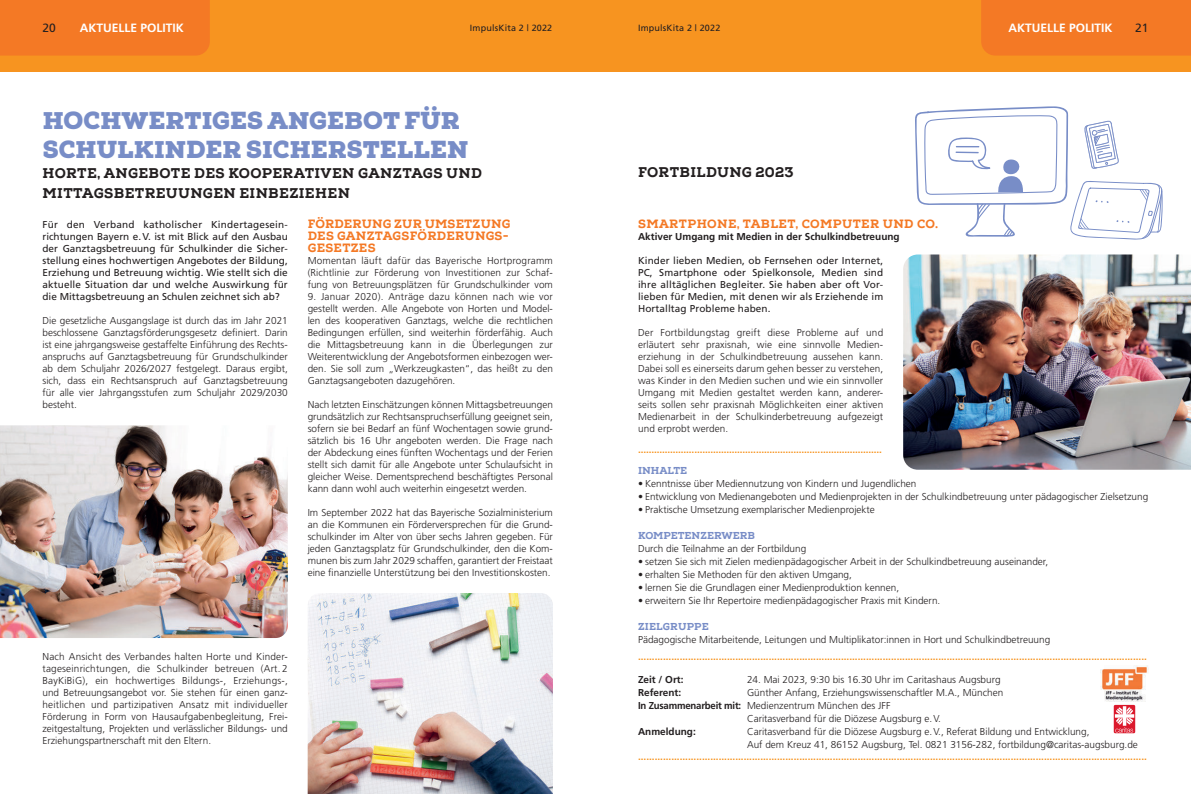
<style>
.page{position:relative;width:1191px;height:794px;background:#fff}
.page>*{position:absolute;margin:0;border:0;box-sizing:border-box;transform-origin:0 0}
.t1{font:900 24px/28.8px "Nexa Slab";letter-spacing:.005em;color:#788dc7}
.t2{font:800 14px/20px "Nexa Slab";letter-spacing:.025em;color:#231f20}
.t3{font:800 12px/12px "Nexa Slab";letter-spacing:.025em;color:#f47925}
.t4{font:700 12px "Frutiger";color:#fff}
.t5{font:12px "Frutiger";color:#231f20}
.t6{font:300 10px/12px "Frutiger";color:#231f20;text-align:justify}
.t7{font:10px/12px "Frutiger";letter-spacing:.01em;color:#231f20;text-align:justify}
.t8{font:700 10px "Frutiger";color:#f79420}
.t9{font:700 10px "Frutiger";color:#231f20}
.t10{font:800 10px "Nexa Slab";color:#788dc7}
.t11{font:9px "Frutiger";letter-spacing:.02em;color:#231f20}
.s1{font-weight:700}
</style>
<div class="page">
<div style="left:595px;top:0;width:596px;height:72px;background:#f79420"></div>
<div style="left:0;top:0;width:595px;height:72px;background:#f79420"></div>
<div style="left:0;top:0;width:210px;height:56px;background:#f47925"></div>
<div style="left:981px;top:0;width:210px;height:56px;background:#f47925"></div>
<img style="left:0;top:425px;width:288px;height:213px">
<img style="left:308px;top:593px;width:245px;height:201px">
<img style="left:903px;top:254px;width:287px;height:216px">
<svg style="left:915px;top:106px;width:247px;height:134px"></svg>
<svg style="left:1113px;top:705px;width:22px;height:28px"></svg>
<svg style="left:1114px;top:706px;width:20px;height:26px"></svg>
<img style="left:1100px;top:665px;width:48px;height:37px">
<p class="t5" style="left:43px;top:21px;width:15px">20</p>
<p class="t4" style="left:80px;top:21px;width:106px">AKTUELLE POLITIK</p>
<p class="t5" style="left:1135px;top:21px;width:15px">21</p>
<p class="t11" style="left:470px;top:24px;width:84px">ImpulsKita 2 | 2022</p>
<p class="t11" style="left:638px;top:24px;width:84px">ImpulsKita 2 | 2022</p>
<p class="t4" style="left:1008px;top:21px;width:106px">AKTUELLE POLITIK</p>
<h1 class="t1" style="left:43px;top:107px;width:427px">HOCHWERTIGES ANGEBOT FÜR<br>SCHULKINDER SICHERSTELLEN</h1>
<h2 class="t2" style="left:43px;top:163px;width:441px">HORTE, ANGEBOTE DES KOOPERATIVEN GANZTAGS UND<br>MITTAGSBETREUUNGEN EINBEZIEHEN</h2>
<h2 class="t2" style="left:638px;top:162px;width:157px">FORTBILDUNG 2023</h2>
<p class="t3" style="left:308px;top:218px;width:204px">FÖRDERUNG ZUR UMSETZUNG<br>DES GANZTAGSFÖRDERUNGS-<br>GESETZES</p>
<p class="t6" style="left:308px;top:255px;width:247px">Momentan läuft dafür das Bayerische Hortprogramm (Richtlinie zur Förderung von Investitionen zur Schaf&shy;fung von Betreuungsplätzen für Grundschulkinder vom</p>
<p class="t6" style="left:308px;top:291px;width:247px">9. Januar 2020). Anträge dazu können nach wie vor gestellt werden. Alle Angebote von Horten und Model&shy;len des kooperativen Ganztags, welche die rechtlichen Bedingungen erfüllen, sind weiterhin förderfähig. Auch die Mittagsbetreuung kann in die Überlegungen zur Weiterentwicklung der Angebotsformen einbezogen wer&shy;den. Sie soll zum „Werkzeugkasten“, das heißt zu den Ganztagsangeboten dazugehören.</p>
<p class="t6" style="left:308px;top:399px;width:247px">Nach letzten Einschätzungen können Mittagsbetreuungen grundsätzlich zur Rechtsanspruchserfüllung geeignet sein, sofern sie bei Bedarf an fünf Wochentagen sowie grund&shy;sätzlich bis 16 Uhr angeboten werden. Die Frage nach der Abdeckung eines fünften Wochentags und der Ferien stellt sich damit für alle Angebote unter Schulaufsicht in gleicher Weise. Dementsprechend beschäftigtes Personal kann dann wohl auch weiterhin eingesetzt werden.</p>
<p class="t6" style="left:308px;top:507px;width:247px">Im September 2022 hat das Bayerische Sozialministerium an die Kommunen ein Förderversprechen für die Grund&shy;schulkinder im Alter von über sechs Jahren gegeben. Für jeden Ganztagsplatz für Grundschulkinder, den die Kom&shy;munen bis zum Jahr 2029 schaffen, garantiert der Freistaat eine finanzielle Unterstützung bei den Investitionskosten.</p>
<p class="t3" style="left:638px;top:218px;width:302px">SMARTPHONE, TABLET, COMPUTER UND CO.</p>
<p class="t9" style="left:638px;top:231px;width:263px">Aktiver Umgang mit Medien in der Schulkindbetreuung</p>
<p class="t7" style="left:43px;top:219px;width:247px">Für den Verband katholischer Kindertagesein&shy;richtungen Bayern e.V. ist mit Blick auf den Ausbau der Ganztagsbetreuung für Schulkinder die Sicher&shy;stellung eines hochwertigen Angebotes der Bildung, Erziehung und Betreuung wichtig. Wie stellt sich die aktuelle Situation dar und welche Auswirkung für die Mittagsbetreuung an Schulen zeichnet sich ab?</p>
<p class="t6" style="left:43px;top:315px;width:247px">Die gesetzliche Ausgangslage ist durch das im Jahr 2021 beschlossene Ganztagsförderungsgesetz definiert. Darin ist eine jahrgangsweise gestaffelte Einführung des Rechts&shy;anspruchs auf Ganztagsbetreuung für Grundschulkinder ab dem Schuljahr 2026/2027 festgelegt. Daraus ergibt, sich, dass ein Rechtsanspruch auf Ganztagsbetreuung für alle vier Jahrgangsstufen zum Schuljahr 2029/2030 besteht.</p>
<p class="t7" style="left:638px;top:255px;width:247px">Kinder lieben Medien, ob Fernsehen oder Internet, PC, Smartphone oder Spielkonsole, Medien sind ihre alltäglichen Begleiter. Sie haben aber oft Vor&shy;lieben für Medien, mit denen wir als Erziehende im Hortalltag Probleme haben.</p>
<p class="t6" style="left:638px;top:327px;width:247px">Der Fortbildungstag greift diese Probleme auf und erläutert sehr praxisnah, wie eine sinnvolle Medien&shy;erziehung in der Schulkindbetreuung aussehen kann.<br>Dabei soll es einerseits darum gehen besser zu verstehen, was Kinder in den Medien suchen und wie ein sinnvoller Umgang mit Medien gestaltet werden kann, anderer&shy;seits sollen sehr praxisnah Möglichkeiten einer aktiven Medienarbeit in der Schulkinderbetreuung aufgezeigt und erprobt werden.</p>
<p class="t8" style="left:638px;top:444px;width:245px">...........................................................................................</p>
<p class="t10" style="left:638px;top:465px;width:51px">INHALTE</p>
<p class="t6" style="left:638px;top:478px;width:280px">• Kenntnisse über Mediennutzung von Kindern und Jugendlichen</p>
<p class="t6" style="left:638px;top:491px;width:512px">• Entwicklung von Medienangeboten und Medienprojekten in der Schulkindbetreuung unter pädagogischer Zielsetzung</p>
<p class="t6" style="left:638px;top:504px;width:238px">• Praktische Umsetzung exemplarischer Medienprojekte</p>
<p class="t10" style="left:638px;top:529px;width:119px">KOMPETENZERWERB</p>
<p class="t6" style="left:638px;top:543px;width:170px">Durch die Teilnahme an der Fortbildung</p>
<p class="t6" style="left:638px;top:556px;width:411px">• setzen Sie sich mit Zielen medienpädagogischer Arbeit in der Schulkindbetreuung auseinander,</p>
<p class="t6" style="left:638px;top:569px;width:215px">• erhalten Sie Methoden für den aktiven Umgang,</p>
<p class="t6" style="left:638px;top:582px;width:263px">• lernen Sie die Grundlagen einer Medienproduktion kennen,</p>
<p class="t6" style="left:638px;top:595px;width:304px">• erweitern Sie Ihr Repertoire medienpädagogischer Praxis mit Kindern.</p>
<p class="t10" style="left:638px;top:620px;width:72px">ZIELGRUPPE</p>
<p class="t6" style="left:638px;top:634px;width:414px">Pädagogische Mitarbeitende, Leitungen und Multiplikator:innen in Hort und Schulkindbetreuung</p>
<p class="t6" style="left:43px;top:651px;width:247px">Nach Ansicht des Verbandes halten Horte und Kinder&shy;tageseinrichtungen, die Schulkinder betreuen (Art.2<br>BayKiBiG), ein hochwertiges Bildungs-, Erziehungs-, und Betreuungsangebot vor. Sie stehen für einen ganz&shy;heitlichen und partizipativen Ansatz mit individueller Förderung in Form von Hausaufgabenbegleitung, Frei&shy;zeitgestaltung, Projekten und verlässlicher Bildungs- und Erziehungspartnerschaft mit den Eltern.</p>
<p class="t8" style="left:638px;top:651px;width:510px">.......................................................................................................................................................................................</p>
<p class="t9" style="left:638px;top:674px;width:47px">Zeit / Ort:</p>
<p class="t6" style="left:747px;top:674px;width:255px">24. Mai 2023, 9:30 bis 16.30 Uhr im Caritashaus Augsburg</p>
<p class="t9" style="left:638px;top:687px;width:45px">Referent:</p>
<p class="t6" style="left:747px;top:687px;width:258px">Günther Anfang, Erziehungswissenschaftler M.A., München</p>
<p class="t6" style="left:638px;top:700px;width:254px"><span class="s1">In Zusammenarbeit mit:</span> Medienzentrum München des JFF</p>
<p class="t6" style="left:747px;top:713px;width:195px">Caritasverband für die Diözese Augsburg e.V.</p>
<p class="t9" style="left:638px;top:726px;width:59px">Anmeldung:</p>
<p class="t6" style="left:747px;top:725px;width:392px;line-height:13px">Caritasverband für die Diözese Augsburg e.V., Referat Bildung und Entwicklung,<br>Auf dem Kreuz 41, 86152 Augsburg, Tel. 0821 3156-282, fortbildung@caritas-augsburg.de</p>
<p class="t8" style="left:638px;top:751px;width:510px">.......................................................................................................................................................................................</p>
</div>
